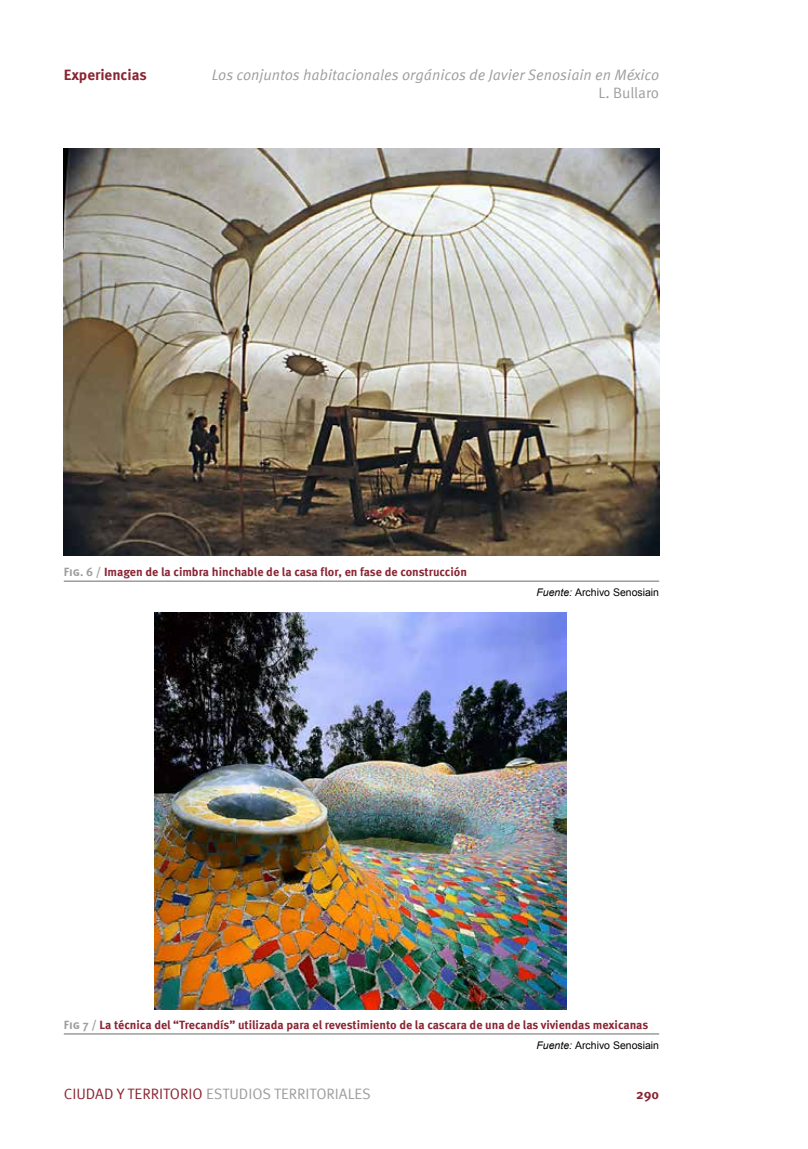
<style>
.page{position:relative;width:808px;height:1149px;background:#fff}
.page>*{position:absolute;margin:0;border:0;box-sizing:border-box;transform-origin:0 0}
.t1{font:italic 15px "Meta Pro";color:#9d9d9c}
.t2{font:15px "Meta Pro";color:#9d9d9c}
.t3{font:700 15px "Meta Pro";color:#8a2432}
.t4{font:700 13.5px "Meta Pro";color:#8a2432}
.t5{font:700 12px "Meta Pro";color:#8a2432}
.t6{font:10.5px "Arial";color:#000}
.s1{color:#9d9d9c}
.s2{font-style:italic}
.s3{color:#8a2432}
</style>
<div class="page">
<img style="left:64px;top:149px;width:595px;height:406px">
<hr style="left:64px;top:580px;width:595px;height:1px;background:#9d9d9c">
<img style="left:154px;top:612px;width:412px;height:396px">
<hr style="left:64px;top:1032px;width:595px;height:2px;background:#9d9d9c">
<p class="t3" style="left:64px;top:63px;width:84px">Experiencias</p>
<p class="t1" style="left:212px;top:64px;width:449px">Los conjuntos habitacionales orgánicos de Javier Senosiain en México</p>
<p class="t2" style="left:598px;top:82px;width:62px">L. Bullaro</p>
<p class="t5" style="left:64px;top:562px;width:405px"><span class="s1">Fig. 6 /</span> Imagen de la cimbra hinchable de la casa flor, en fase de construcción</p>
<p class="t6" style="left:536px;top:585px;width:124px"><span class="s2">Fuente:</span> Archivo Senosiain</p>
<p class="t5" style="left:64px;top:1015px;width:586px"><span class="s1">Fig 7 /</span> La técnica del “Trecandís” utilizada para el revestimiento de la cascara de una de las viviendas mexicanas</p>
<p class="t6" style="left:536px;top:1038px;width:124px"><span class="s2">Fuente:</span> Archivo Senosiain</p>
<p class="t2" style="left:64px;top:1082px;width:309px"><span class="s3">CIUDAD Y TERRITORIO</span> ESTUDIOS TERRITORIALES</p>
<p class="t4" style="left:636px;top:1083px;width:24px">290</p>
</div>
